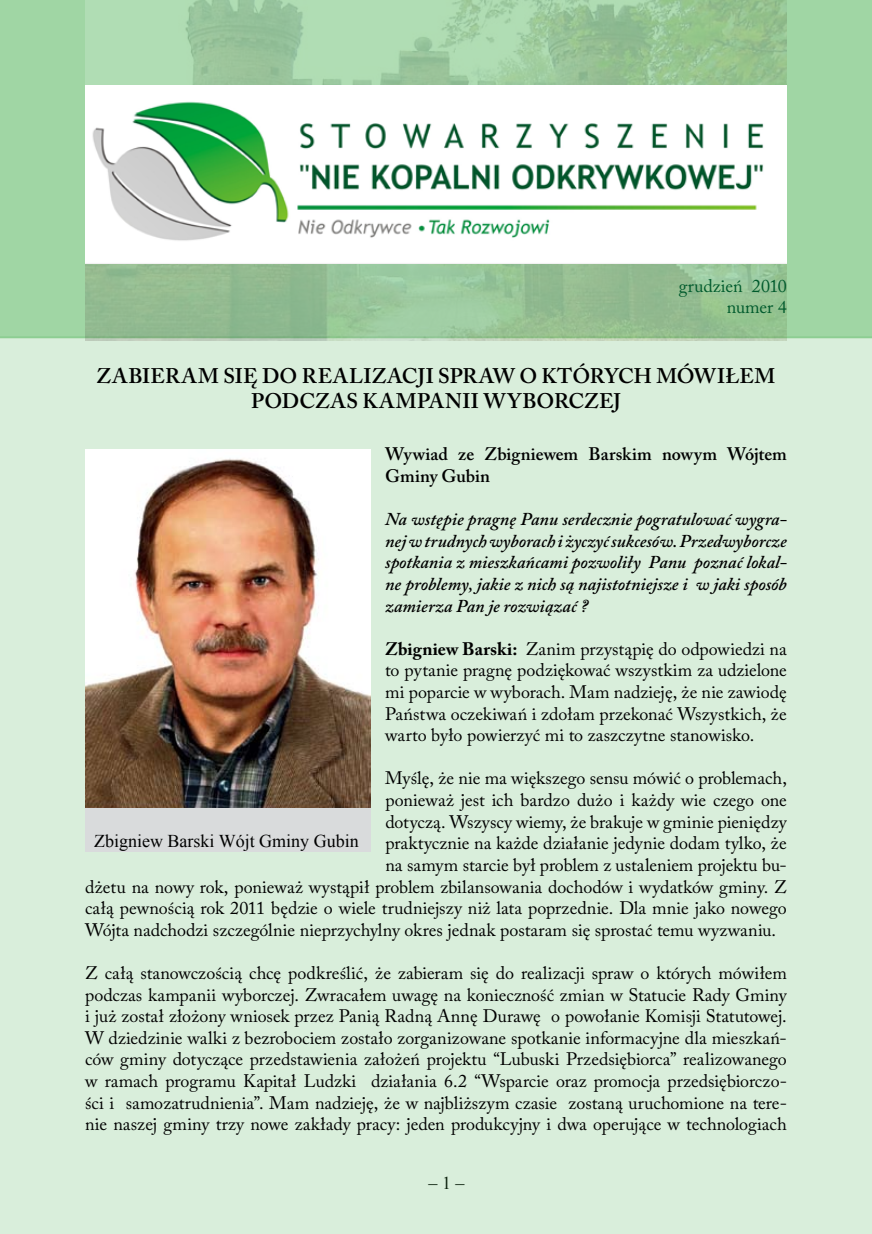
<style>
.page{position:relative;width:872px;height:1234px;background:#fff}
.page>*{position:absolute;margin:0;border:0;box-sizing:border-box;transform-origin:0 0}
.t1{font:600 21px/25.2px "Adobe Caslon Pro";letter-spacing:.01em;color:#000;text-align:center}
.t2{font:18px/21.6px "Adobe Caslon Pro";color:#000;text-align:justify}
.t3{font:italic 600 18px/21.6px "Adobe Caslon Pro";color:#000;text-align:justify}
.t4{font:600 18px/21.6px "Adobe Caslon Pro";letter-spacing:-.005em;color:#000}
.t5{font:18px "Times New Roman";color:#000}
.t6{font:18px/21.6px "Adobe Caslon Pro";letter-spacing:-.005em;color:#005a2c;text-align:right}
.s1{font-weight:700}
</style>
<div class="page">
<div style="left:0;top:0;width:872px;height:336px;background:#a0d6a4"></div>
<div style="left:0;top:336px;width:872px;height:897px;background:#d9eedb"></div>
<img style="left:85px;top:0;width:702px;height:340px">
<img style="left:85px;top:85px;width:702px;height:178px">
<img style="left:85px;top:449px;width:285px;height:359px">
<div style="left:85px;top:808px;width:285px;height:44px;background:#d9dbdc"></div>
<p class="t6" style="left:678px;top:275px;width:110px">grudzień 2010 numer 4</p>
<p class="t1" style="left:97px;top:363px;width:680px">ZABIERAM SIĘ DO REALIZACJI SPRAW O KTÓRYCH MÓWIŁEM<br>PODCZAS KAMPANII WYBORCZEJ</p>
<p class="t4" style="left:385px;top:443px;width:403px">WYWIAD ZE ZBIGNIEWEM BARSKIM NOWYM WÓJTEM<br>GMINY GUBIN</p>
<p class="t3" style="left:385px;top:508px;width:403px">Na wstępie pragnę Panu serdecznie pogratulować wygra&shy;nej w trudnych wyborach i życzyć sukcesów. Przedwyborcze spotkania z mieszkańcami pozwoliły Panu poznać lokal&shy;ne problemy, jakie z nich są najistotniejsze i w jaki sposób zamierza Pan je rozwiązać ?</p>
<p class="t2" style="left:385px;top:637px;width:403px"><span class="s1">Zbigniew Barski:</span> Zanim przystąpię do odpowiedzi na to pytanie pragnę podziękować wszystkim za udzielone mi poparcie w wyborach. Mam nadzieję, że nie zawiodę Państwa oczekiwań i zdołam przekonać Wszystkich, że warto było powierzyć mi to zaszczytne stanowisko.</p>
<p class="t2" style="left:385px;top:767px;width:403px">Myślę, że nie ma większego sensu mówić o problemach,</p>
<p class="t2" style="left:385px;top:788px;width:403px">ponieważ jest ich bardzo dużo i każdy wie czego one</p>
<p class="t2" style="left:385px;top:810px;width:403px">dotyczą. Wszyscy wiemy, że brakuje w gminie pieniędzy</p>
<p class="t2" style="left:385px;top:832px;width:403px">praktycznie na każde działanie jedynie dodam tylko, że</p>
<p class="t2" style="left:385px;top:853px;width:403px">na samym starcie był problem z ustaleniem projektu bu-</p>
<p class="t2" style="left:85px;top:875px;width:703px">dżetu na nowy rok, ponieważ wystąpił problem zbilansowania dochodów i wydatków gminy. Z</p>
<p class="t2" style="left:85px;top:896px;width:703px">całą pewnością rok 2011 będzie o wiele trudniejszy niż lata poprzednie. Dla mnie jako nowego</p>
<p class="t2" style="left:85px;top:918px;width:692px">Wójta nadchodzi szczególnie nieprzychylny okres jednak postaram się sprostać temu wyzwaniu.</p>
<p class="t2" style="left:85px;top:961px;width:703px">Z całą stanowczością chcę podkreślić, że zabieram się do realizacji spraw o których mówiłem podczas kampanii wyborczej. Zwracałem uwagę na konieczność zmian w Statucie Rady Gminy i już został złożony wniosek przez Panią Radną Annę Durawę o powołanie Komisji Statutowej.<br>W dziedzinie walki z bezrobociem zostało zorganizowane spotkanie informacyjne dla mieszkań&shy;ców gminy dotyczące przedstawienia założeń projektu “Lubuski Przedsiębiorca” realizowanego w ramach programu Kapitał Ludzki działania 6.2 “Wsparcie oraz promocja przedsiębiorczo&shy;ści i samozatrudnienia”. Mam nadzieję, że w najbliższym czasie zostaną uruchomione na tere&shy;nie naszej gminy trzy nowe zakłady pracy: jeden produkcyjny i dwa operujące w technologiach</p>
<p class="t5" style="left:94px;top:828px;width:266px">Zbigniew Barski Wójt Gminy Gubin</p>
<p class="t5" style="left:428px;top:1170px;width:37px">– 1 –</p>
</div>
